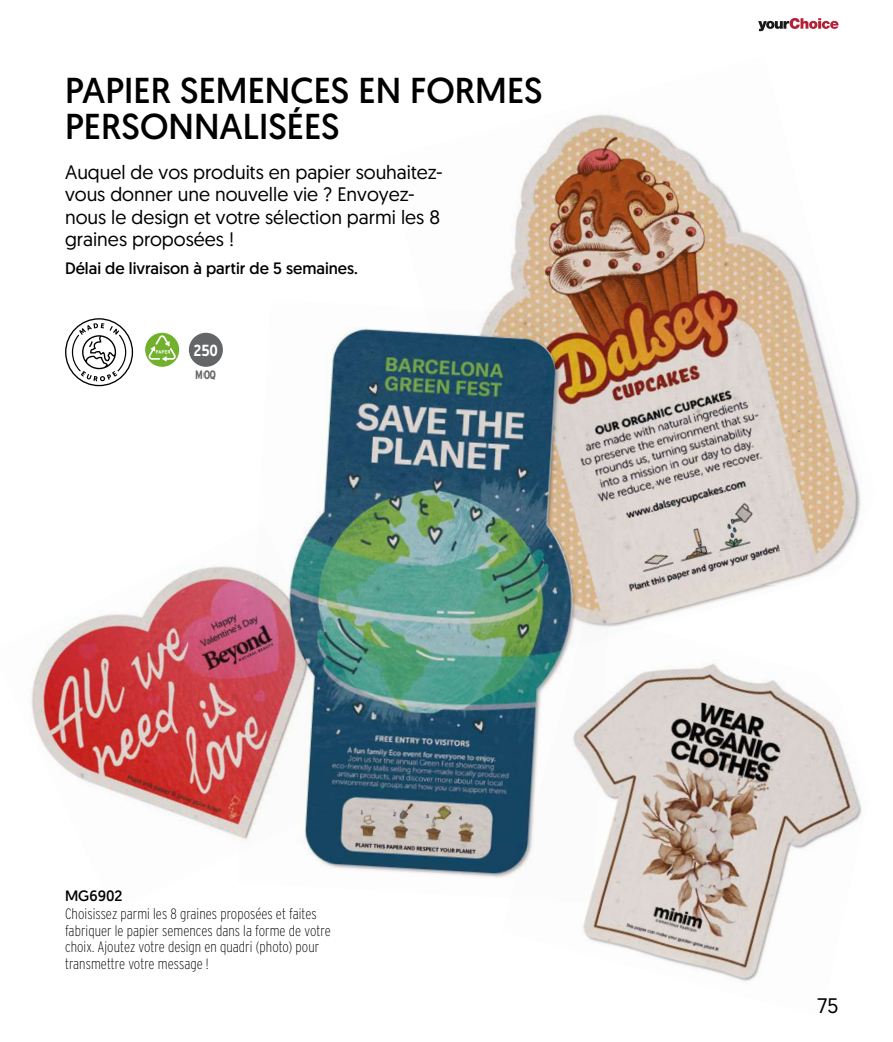
<style>
.page{position:relative;width:893px;height:1042px;background:#fff}
.page>*{position:absolute;margin:0;border:0;box-sizing:border-box;transform-origin:0 0}
.t1{font:36px/36px "Geomanist";color:#000}
.t2{font:21px "Geomanist";color:#000}
.t3{font:19.5px/22.5px "Geomanist";color:#000}
.t4{font:16.5px "Geomanist";color:#000}
.t5{font:700 16.05px "Interstate WGL Condensed";color:#fff}
.t6{font:200 15px/16.5px "Interstate WGL Condensed";letter-spacing:.005em;color:#000}
.t7{font:15px "Geomanist";color:#000}
.t8{font:700 12.15px "Interstate WGL Condensed";color:#646567}
</style>
<div class="page">
<img style="left:501px;top:114px;width:360px;height:498px">
<img style="left:29px;top:566px;width:209px;height:271px">
<img style="left:583px;top:612px;width:279px;height:370px">
<div style="left:189px;top:333px;width:34px;height:34px;background:#646567;border-radius:50%"></div>
<svg style="left:65px;top:318px;width:68px;height:68px"></svg>
<svg style="left:145px;top:333px;width:34px;height:34px"></svg>
<svg style="left:148px;top:335px;width:28px;height:26px"></svg>
<img style="left:238px;top:299px;width:388px;height:604px">
<img style="left:291px;top:330px;width:286px;height:543px">
<svg style="left:758px;top:18px;width:80px;height:13px"></svg>
<h1 class="t1" style="left:65px;top:71px;width:479px">PAPIER SEMENCES EN FORMES<br>PERSONNALISÉES</h1>
<h3 class="t3" style="left:65px;top:160px;width:379px">Auquel de vos produits en papier souhaitez&shy;vous donner une nouvelle vie ? Envoyez&shy;nous le design et votre sélection parmi les 8 graines proposées !</h3>
<p class="t4" style="left:65px;top:258px;width:294px">Délai de livraison à partir de 5 semaines.</p>
<p class="t5" style="left:194px;top:339px;width:26px">250</p>
<p class="t8" style="left:195px;top:367px;width:23px">MOQ</p>
<p class="t7" style="left:65px;top:886px;width:59px">MG6902</p>
<p class="t6" style="left:65px;top:904px;width:267px">Choisissez parmi les 8 graines proposées et faites fabriquer le papier semences dans la forme de votre choix. Ajoutez votre design en quadri (photo) pour transmettre votre message !</p>
<h2 class="t2" style="left:817px;top:992px;width:23px">75</h2>
</div>
